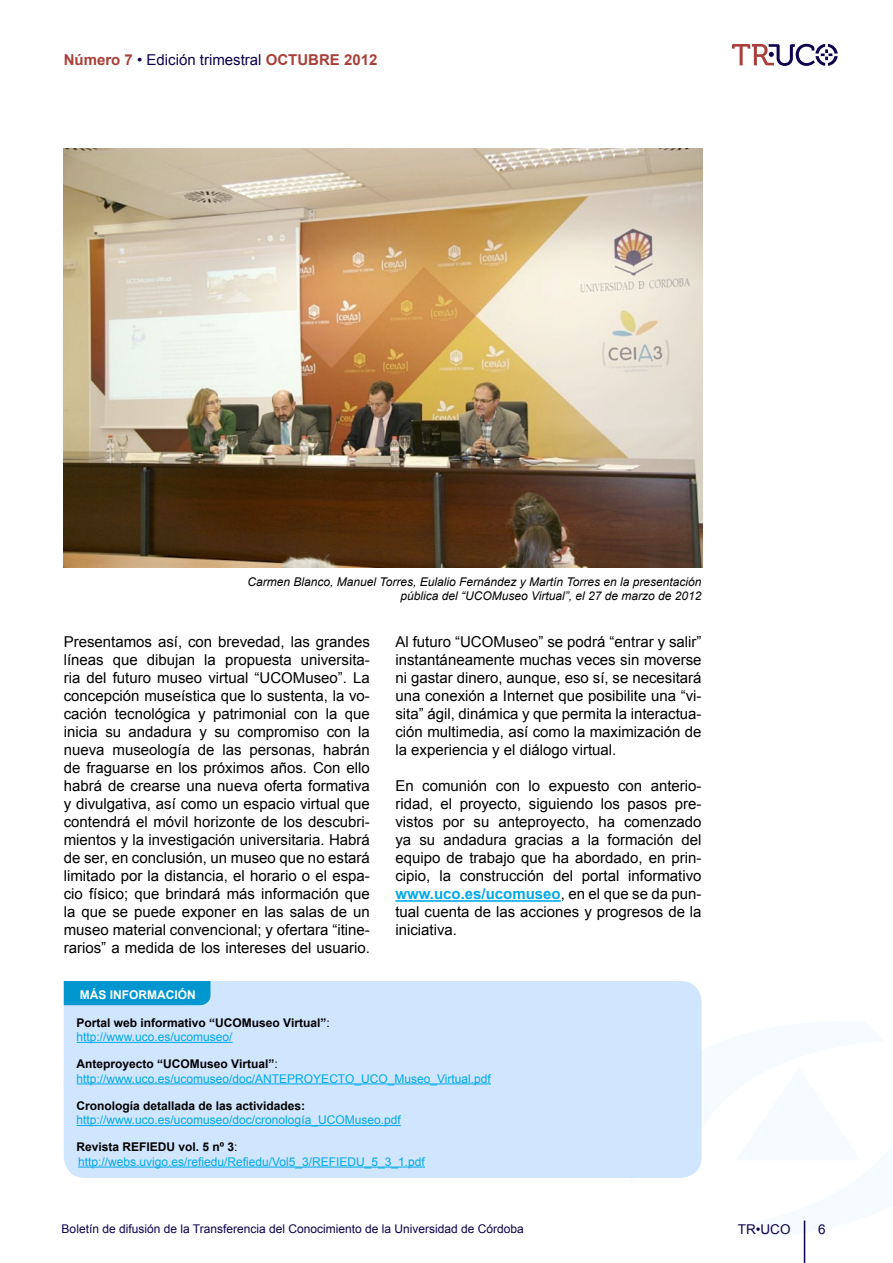
<style>
.page{position:relative;width:893px;height:1263px;background:#fff}
.page>*{position:absolute;margin:0;border:0;box-sizing:border-box;transform-origin:0 0}
.t1{font:15px/18px "Arial";color:#000;text-align:justify}
.t2{font:700 15px "Arial";color:#a93f3a}
.t3{font:13.5px "Arial";color:#0f004e}
.t4{font:12px/14.4px "Arial";color:#00a9e9}
.t5{font:italic 12px/14.4px "Arial";color:#000;text-align:right}
.t6{font:700 12px/14.4px "Arial";color:#000}
.t7{font:12px "Arial";color:#0f004e}
.t8{font:700 12px "Arial";color:#fff}
.s1{font-weight:400;color:#0f004e}
.s2{font-weight:700;color:#00a9e9}
.s3{font-weight:400}
.s4{font-weight:400;color:#00a9e9}
.s5{font-weight:700;color:#000}
.s6{color:#000}
</style>
<div class="page">
<hr style="left:804px;top:1220px;width:1px;height:43px;background:#0f004e">
<div style="left:64px;top:981px;width:638px;height:197px;background:#d0e5fe"></div>
<hr style="left:77px;top:1042px;width:156px;height:1px;background:#00a9e9">
<hr style="left:77px;top:1083px;width:414px;height:1px;background:#00a9e9">
<hr style="left:77px;top:1125px;width:324px;height:1px;background:#00a9e9">
<hr style="left:78px;top:1166px;width:347px;height:1px;background:#00a9e9">
<div style="left:64px;top:981px;width:146px;height:24px;background:#0096d0"></div>
<hr style="left:395px;top:900px;width:166px;height:2px;background:#00a9e9">
<img style="left:63px;top:149px;width:639px;height:418px">
<svg style="left:732px;top:44px;width:106px;height:22px"></svg>
<p class="t2" style="left:64px;top:50px;width:315px">Número 7 <span class="s1">• Edición trimestral</span> OCTUBRE 2012</p>
<p class="t5" style="left:248px;top:575px;width:455px">Carmen Blanco, Manuel Torres, Eulalio Fernández y Martín Torres en la presentación pública del “UCOMuseo Virtual”, el 27 de marzo de 2012</p>
<p class="t1" style="left:64px;top:633px;width:308px">Presentamos así, con brevedad, las grandes líneas que dibujan la propuesta universita&shy;ria del futuro museo virtual “UCOMuseo”. La concepción museística que lo sustenta, la vo&shy;cación tecnológica y patrimonial con la que inicia su andadura y su compromiso con la nueva museología de las personas, habrán de fraguarse en los próximos años. Con ello habrá de crearse una nueva oferta formativa y divulgativa, así como un espacio virtual que contendrá el móvil horizonte de los descubri&shy;mientos y la investigación universitaria. Habrá de ser, en conclusión, un museo que no estará limitado por la distancia, el horario o el espa&shy;cio físico; que brindará más información que la que se puede exponer en las salas de un museo material convencional; y ofertara “itine&shy;rarios” a medida de los intereses del usuario.</p>
<p class="t1" style="left:395px;top:633px;width:308px">Al futuro “UCOMuseo” se podrá “entrar y salir” instantáneamente muchas veces sin moverse ni gastar dinero, aunque, eso sí, se necesitará una conexión a Internet que posibilite una “vi&shy;sita” ágil, dinámica y que permita la interactua&shy;ción multimedia, así como la maximización de la experiencia y el diálogo virtual.</p>
<p class="t1" style="left:395px;top:777px;width:308px">En comunión con lo expuesto con anterio&shy;ridad, el proyecto, siguiendo los pasos pre&shy;vistos por su anteproyecto, ha comenzado ya su andadura gracias a la formación del equipo de trabajo que ha abordado, en prin&shy;cipio, la construcción del portal informativo <span class="s2">www.uco.es/ucomuseo</span>, en el que se da pun&shy;tual cuenta de las acciones y progresos de la iniciativa.</p>
<p class="t8" style="left:80px;top:987px;width:117px">MÁS INFORMACIÓN</p>
<p class="t6" style="left:77px;top:1016px;width:255px">Portal web informativo “UCOMuseo Virtual”<span class="s3">: </span><span class="s4">http://www.uco.es/ucomuseo/</span></p>
<p class="t4" style="left:77px;top:1057px;width:416px"><span class="s5">Anteproyecto “UCOMuseo Virtual”</span><span class="s6">: </span>http://www.uco.es/ucomuseo/doc/ANTEPROYECTO_UCO_Museo_Virtual.pdf</p>
<p class="t6" style="left:77px;top:1099px;width:230px">Cronología detallada de las actividades:</p>
<p class="t4" style="left:77px;top:1113px;width:326px">http://www.uco.es/ucomuseo/doc/cronología_UCOMuseo.pdf</p>
<p class="t4" style="left:77px;top:1140px;width:350px"><span class="s5">Revista REFIEDU vol. 5 nº 3</span><span class="s6">: </span>http://webs.uvigo.es/refiedu/Refiedu/Vol5_3/REFIEDU_5_3_1.pdf</p>
<p class="t7" style="left:62px;top:1220px;width:464px">Boletín de difusión de la Transferencia del Conocimiento de la Universidad de Córdoba</p>
<p class="t3" style="left:738px;top:1220px;width:54px">TR•UCO</p>
<p class="t3" style="left:818px;top:1220px;width:9px">6</p>
</div>
